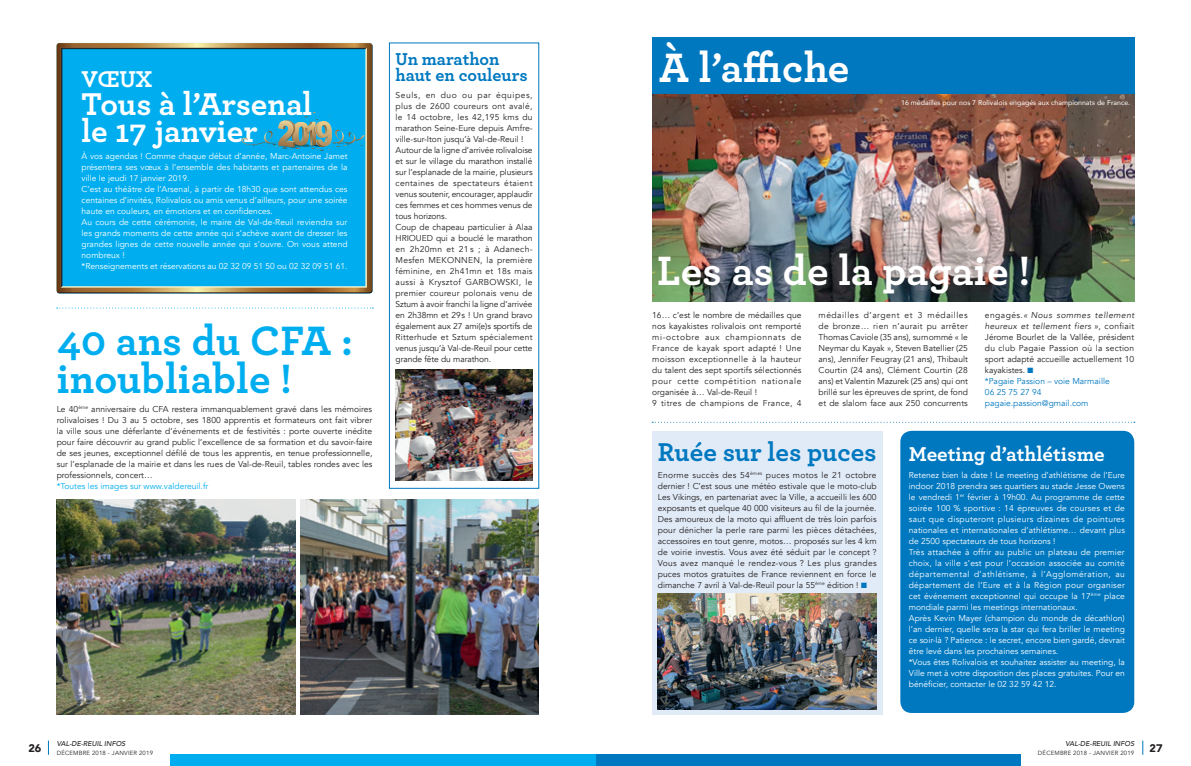
<style>
.page{position:relative;width:1191px;height:766px;background:#fff}
.page>*{position:absolute;margin:0;border:0;box-sizing:border-box;transform-origin:0 0}
.t1{font:700 43px "Archer";letter-spacing:-.005em;color:#fff}
.t2{font:700 43px/38px "Archer";letter-spacing:.005em;color:#00aeef}
.t3{font:700 33px/27.5px "Archer";color:#fff}
.t4{font:700 27px "Archer";color:#0078c0}
.t5{font:700 24px "Archer";color:#fff}
.t6{font:700 21px "Archer";color:#fff}
.t7{font:700 18px/16.5px "Archer";letter-spacing:-.005em;color:#0078c0}
.t8{font:900 11px "Avenir";color:#231f20}
.t9{font:8.5px/11px "Avenir";color:#231f20;text-align:justify}
.t10{font:8.5px/11px "Avenir";color:#fff}
.t11{font:8.5px/11px "Avenir";letter-spacing:.03em;color:#231f20}
.t12{font:8.5px "Avenir";color:#00aeef}
.t13{font:7px "Avenir";color:#fff}
.t14{font:italic 500 7px "Avenir";color:#231f20}
.t15{font:6px "Avenir";letter-spacing:.03em;color:#231f20}
.s1{font-style:italic}
.s2{color:#0078c0}
</style>
<div class="page">
<div style="left:595px;top:754px;width:425px;height:11px;background:#0078c0"></div>
<svg style="left:1142px;top:740px;width:1px;height:14px"></svg>
<div style="left:170px;top:754px;width:425px;height:11px;background:#00aeef"></div>
<svg style="left:48px;top:740px;width:1px;height:14px"></svg>
<img style="left:652px;top:94px;width:482px;height:207px">
<svg style="left:57px;top:43px;width:315px;height:249px;background:#0fa9df"></svg>
<svg style="left:230px;top:108px;width:138px;height:43px;background:#29a8d0"></svg>
<div style="left:389px;top:42px;width:150px;height:446px;border:1px solid #0078c0"></div>
<svg style="left:57px;top:307px;width:316px;height:1px"></svg>
<div style="left:652px;top:37px;width:482px;height:57px;background:#0078c0"></div>
<div style="left:652px;top:430px;width:230px;height:284px;background:#e1ebf7"></div>
<div style="left:900px;top:430px;width:234px;height:282px;background:#0078c0;border-radius:11px"></div>
<img style="left:657px;top:593px;width:219px;height:115px">
<svg style="left:652px;top:421px;width:482px;height:1px"></svg>
<img style="left:395px;top:369px;width:137px;height:111px">
<img style="left:57px;top:499px;width:238px;height:215px">
<img style="left:300px;top:499px;width:239px;height:215px">
<h3 class="t5" style="left:82px;top:60px;width:72px">VŒUX</h3>
<h2 class="t3" style="left:82px;top:88px;width:232px">Tous à l’Arsenal le 17 janvier</h2>
<p class="t10" style="left:82px;top:150px;width:267px">À vos agendas ! Comme chaque début d’année, Marc-Antoine Jamet présentera ses vœux à l’ensemble des habitants et partenaires de la ville le jeudi 17 janvier 2019.<br>C’est au théâtre de l’Arsenal, à partir de 18h30 que sont attendus ces centaines d’invités, Rolivalois ou amis venus d’ailleurs, pour une soirée haute en couleurs, en émotions et en confidences.<br>Au cours de cette cérémonie, le maire de Val-de-Reuil reviendra sur les grands moments de cette année qui s’achève avant de dresser les grandes lignes de cette nouvelle année qui s’ouvre. On vous attend nombreux !<br>*Renseignements et réservations au 02 32 09 51 50 ou 02 32 09 51 61.</p>
<h1 class="t2" style="left:57px;top:318px;width:298px">40 ans du CFA : inoubliable !</h1>
<p class="t9" style="left:57px;top:403px;width:317px">Le 40<sup>ème</sup> anniversaire du CFA restera immanquablement gravé dans les mémoires rolivaloises ! Du 3 au 5 octobre, ses 1800 apprentis et formateurs ont fait vibrer la ville sous une déferlante d’événements et de festivités : porte ouverte inédite pour faire découvrir au grand public l’excellence de sa formation et du savoir-faire de ses jeunes, exceptionnel défilé de tous les apprentis, en tenue professionnelle, sur l’esplanade de la mairie et dans les rues de Val-de-Reuil, tables rondes avec les professionnels, concert…</p>
<p class="t12" style="left:57px;top:480px;width:153px">*Toutes les images sur www.valdereuil.fr</p>
<h3 class="t7" style="left:395px;top:50px;width:133px">Un marathon haut en couleurs</h3>
<p class="t9" style="left:395px;top:90px;width:139px;text-align:left">Seuls, en duo ou par équipes, plus de 2600 coureurs ont avalé, le 14 octobre, les 42,195 kms du marathon Seine-Eure depuis Amfre&shy;ville-sur-Iton jusqu’à Val-de-Reuil !<br>Autour de la ligne d’arrivée rolivaloise et sur le village du marathon installé sur l’esplanade de la mairie, plusieurs centaines de spectateurs étaient venus soutenir, encourager, applaudir ces femmes et ces hommes venus de tous horizons.<br>Coup de chapeau particulier à Alaa HRIOUED qui a bouclé le marathon en 2h20mn et 21 s ; à Adanech-Mesfen MEKONNEN, la première féminine, en 2h41mn et 18s mais aussi à Krysztof GARBOWSKI, le premier coureur polonais venu de Sztum à avoir franchi la ligne d’arrivée en 2h38mn et 29s ! Un grand bravo également aux 27 ami(e)s sportifs de Ritterhude et Sztum spécialement venus jusqu’à Val-de-Reuil pour cette grande fête du marathon.</p>
<p class="t8" style="left:28px;top:738px;width:15px">26</p>
<p class="t14" style="left:57px;top:739px;width:70px">VAL-DE-REUIL INFOS</p>
<p class="t15" style="left:57px;top:748px;width:98px">DÉCEMBRE 2018 - JANVIER 2019</p>
<h1 class="t1" style="left:659px;top:33px;width:192px">À l’affiche</h1>
<p class="t13" style="left:901px;top:97px;width:230px">16 médailles pour nos 7 Rolivalois engagés aux championnats de France.</p>
<h1 class="t1" style="left:657px;top:236px;width:375px">Les as de la pagaie !</h1>
<p class="t11" style="left:652px;top:310px;width:151px">16… c’est le nombre de médailles que nos kayakistes rolivalois ont remporté mi-octobre aux championnats de France de kayak sport adapté ! Une moisson exceptionnelle à la hauteur du talent des sept sportifs sélectionnés pour cette compétition nationale organisée à… Val-de-Reuil !<br>9 titres de champions de France, 4</p>
<p class="t9" style="left:818px;top:310px;width:151px">médailles d’argent et 3 médailles de bronze… rien n’aurait pu arrêter Thomas Caviole (35 ans), surnommé « le Neymar du Kayak », Steven Batellier (25 ans), Jennifer Feugray (21 ans), Thibault Courtin (24 ans), Clément Courtin (28 ans) et Valentin Mazurek (25 ans) qui ont brillé sur les épreuves de sprint, de fond et de slalom face aux 250 concurrents</p>
<p class="t9" style="left:985px;top:310px;width:151px;text-align:left">engagés.<span class="s1">« Nous sommes tellement heureux et tellement fiers »</span>, confiait<br>Jérome Bourlet de la Vallée, président du club Pagaie Passion où la section sport adapté accueille actuellement 10 kayakistes. <span class="s2">■<br>*Pagaie Passion – voie Marmaille<br>06 25 75 27 94 pagaie.passion@gmail.com</span></p>
<h3 class="t4" style="left:658px;top:431px;width:220px">Ruée sur les puces</h3>
<p class="t9" style="left:658px;top:469px;width:220px">Enorme succès des 54<sup>èmes</sup> puces motos le 21 octobre dernier ! C’est sous une météo estivale que le moto-club Les Vikings, en partenariat avec la Ville, a accueilli les 600 exposants et quelque 40 000 visiteurs au fil de la journée.<br>Des amoureux de la moto qui affluent de très loin parfois pour dénicher la perle rare parmi les pièces détachées, accessoires en tout genre, motos… proposés sur les 4 km de voirie investis. Vous avez été séduit par le concept ?<br>Vous avez manqué le rendez-vous ? Les plus grandes puces motos gratuites de France reviennent en force le dimanche 7 avril à Val-de-Reuil pour la 55<sup>ème</sup> édition ! <span class="s2">■</span></p>
<h3 class="t6" style="left:909px;top:437px;width:197px">Meeting d’athlétisme</h3>
<p class="t10" style="left:909px;top:469px;width:218px">Retenez bien la date ! Le meeting d’athlétisme de l’Eure indoor 2018 prendra ses quartiers au stade Jesse Owens le vendredi 1<sup>er</sup> février à 19h00. Au programme de cette soirée 100 % sportive : 14 épreuves de courses et de saut que disputeront plusieurs dizaines de pointures nationales et internationales d’athlétisme… devant plus de 2500 spectateurs de tous horizons !<br>Très attachée à offrir au public un plateau de premier choix, la ville s’est pour l’occasion associée au comité départemental d’athlétisme, à l’Agglomération, au département de l’Eure et à la Région pour organiser cet événement exceptionnel qui occupe la 17<sup>ème</sup> place mondiale parmi les meetings internationaux.<br>Après Kevin Mayer (champion du monde de décathlon) l’an dernier, quelle sera la star qui fera briller le meeting ce soir-là ? Patience : le secret, encore bien gardé, devrait être levé dans les prochaines semaines.<br>*Vous êtes Rolivalois et souhaitez assister au meeting, la Ville met à votre disposition des places gratuites. Pour en bénéficier, contacter le 02 32 59 42 12.</p>
<p class="t14" style="left:1065px;top:739px;width:70px">VAL-DE-REUIL INFOS</p>
<p class="t15" style="left:1038px;top:748px;width:98px">DÉCEMBRE 2018 - JANVIER 2019</p>
<p class="t8" style="left:1149px;top:738px;width:15px">27</p>
</div>
